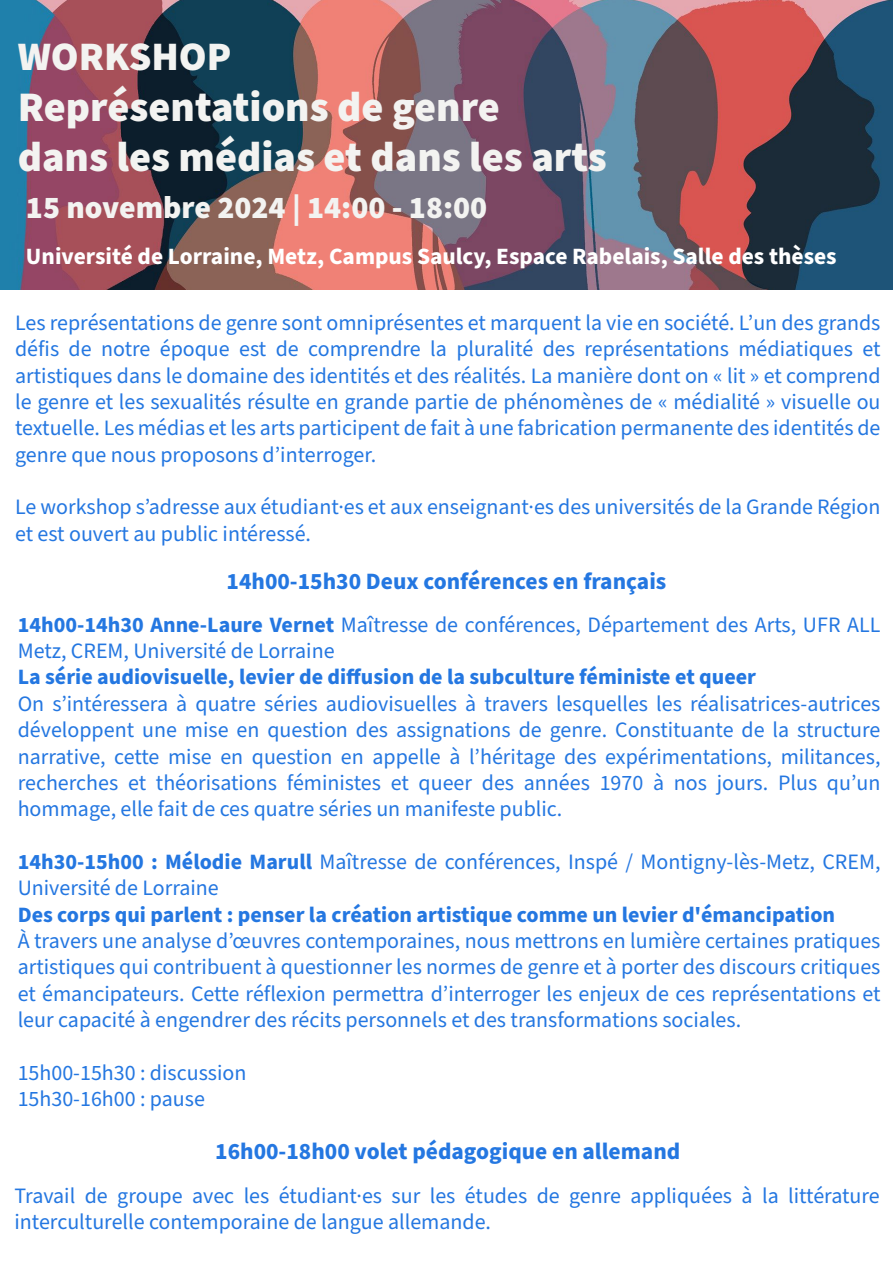
<style>
.page{position:relative;width:893px;height:1263px;background:#fff}
.page>*{position:absolute;margin:0;border:0;box-sizing:border-box;transform-origin:0 0}
.t1{font:900 42px/50.4px "Source Sans Pro";color:#f3f3f1}
.t2{font:900 40.35px "Source Sans Pro";color:#f3f3f1}
.t3{font:900 31.65px "Source Sans Pro";color:#f3f3f1}
.t4{font:700 23.4px "Source Sans Pro";color:#2477e1}
.t5{font:700 23.4px "Source Sans Pro";color:#fff}
.t6{font:21.9px/26.4px "Source Sans Pro";color:#2477e1}
.t7{font:700 21.9px "Source Sans Pro";color:#2477e1}
.s1{font-weight:700}
</style>
<div class="page">
<img style="left:0;top:0;width:893px;height:289px">
<h2 class="t2" style="left:18px;top:29px;width:215px">WORKSHOP</h2>
<h1 class="t1" style="left:18px;top:83px;width:591px">Représentations de genre<br>dans les médias et dans les arts</h1>
<h3 class="t3" style="left:26px;top:186px;width:463px">15 novembre 2024 | 14:00 - 18:00</h3>
<p class="t5" style="left:26px;top:241px;width:812px">Université de Lorraine, Metz, Campus Saulcy, Espace Rabelais, Salle des thèses</p>
<p class="t6" style="left:15px;top:310px;width:867px;text-align:justify">Les représentations de genre sont omniprésentes et marquent la vie en société. Lʼun des grands défis de notre époque est de comprendre la pluralité des représentations médiatiques et artistiques dans le domaine des identités et des réalités. La manière dont on « lit » et comprend le genre et les sexualités résulte en grande partie de phénomènes de « médialité » visuelle ou textuelle. Les médias et les arts participent de fait à une fabrication permanente des identités de genre que nous proposons dʼinterroger.</p>
<p class="t6" style="left:15px;top:495px;width:867px">Le workshop sʼadresse aux étudiant·es et aux enseignant·es des universités de la Grande Région et est ouvert au public intéressé.</p>
<p class="t4" style="left:227px;top:565px;width:441px">14h00-15h30 Deux conférences en français</p>
<p class="t6" style="left:18px;top:612px;width:864px"><span class="s1">14h00-14h30 Anne-Laure Vernet</span> Maîtresse de conférences, Département des Arts, UFR ALL<br>Metz, CREM, Université de Lorraine</p>
<p class="t7" style="left:18px;top:662px;width:740px">La série audiovisuelle, levier de diffusion de la subculture féministe et queer</p>
<p class="t6" style="left:18px;top:691px;width:864px;text-align:justify">On sʼintéressera à quatre séries audiovisuelles à travers lesquelles les réalisatrices-autrices développent une mise en question des assignations de genre. Constituante de la structure narrative, cette mise en question en appelle à lʼhéritage des expérimentations, militances, recherches et théorisations féministes et queer des années 1970 à nos jours. Plus quʼun hommage, elle fait de ces quatre séries un manifeste public.</p>
<p class="t6" style="left:18px;top:849px;width:864px"><span class="s1">14h30-15h00 : Mélodie Marull</span> Maîtresse de conférences, Inspé / Montigny-lès-Metz, CREM,<br>Université de Lorraine</p>
<p class="t7" style="left:18px;top:899px;width:819px">Des corps qui parlent : penser la création artistique comme un levier d'émancipation</p>
<p class="t6" style="left:18px;top:928px;width:864px;text-align:justify">À travers une analyse dʼœuvres contemporaines, nous mettrons en lumière certaines pratiques artistiques qui contribuent à questionner les normes de genre et à porter des discours critiques et émancipateurs. Cette réflexion permettra dʼinterroger les enjeux de ces représentations et leur capacité à engendrer des récits personnels et des transformations sociales.</p>
<p class="t6" style="left:18px;top:1060px;width:230px">15h00-15h30 : discussion<br>15h30-16h00 : pause</p>
<p class="t4" style="left:215px;top:1135px;width:467px">16h00-18h00 volet pédagogique en allemand</p>
<p class="t6" style="left:14px;top:1183px;width:867px">Travail de groupe avec les étudiant·es sur les études de genre appliquées à la littérature interculturelle contemporaine de langue allemande.</p>
</div>
